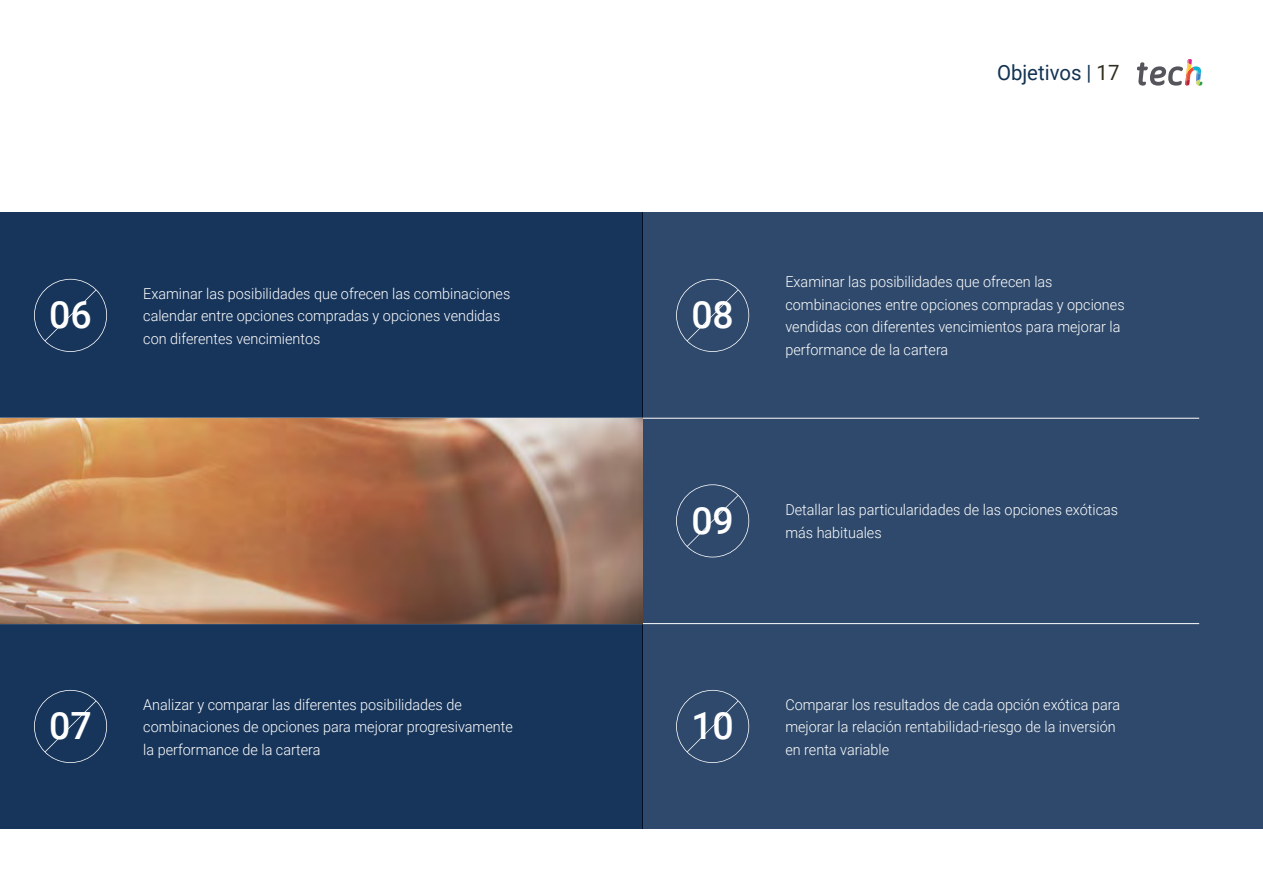
<style>
.page{position:relative;width:1263px;height:893px;background:#fff}
.page>*{position:absolute;margin:0;border:0;box-sizing:border-box;transform-origin:0 0}
.t1{font:500 37.5px "Roboto";color:#fff}
.t2{font:21px "Roboto";color:#123352}
.t3{font:300 15px/22.5px "Roboto";color:#fff;scale:.96 1}
.s1{color:#312e20}
</style>
<div class="page">
<div style="left:0;top:213px;width:642px;height:616px;background:#17355b"></div>
<div style="left:642px;top:213px;width:621px;height:616px;background:#2e496b"></div>
<svg style="left:676px;top:279px;width:73px;height:73px"></svg>
<svg style="left:676px;top:484px;width:73px;height:73px"></svg>
<svg style="left:34px;top:279px;width:73px;height:73px"></svg>
<svg style="left:676px;top:690px;width:73px;height:73px"></svg>
<hr style="left:0;top:418px;width:1199px;height:1px;background:#fff">
<hr style="left:0;top:623px;width:1199px;height:1px;background:#fff">
<img style="left:0;top:418px;width:642px;height:206px">
<svg style="left:34px;top:690px;width:73px;height:73px"></svg>
<svg style="left:1137px;top:59px;width:65px;height:27px"></svg>
<h2 class="t2" style="left:997px;top:57px;width:124px">Objetivos | <span class="s1">17</span></h2>
<h1 class="t1" style="left:49px;top:288px;width:44px">06</h1>
<p class="t3" style="left:143px;top:281px;width:384px">Examinar las posibilidades que ofrecen las combinaciones calendar entre opciones compradas y opciones vendidas con diferentes vencimientos</p>
<h1 class="t1" style="left:691px;top:288px;width:44px">08</h1>
<p class="t3" style="left:785px;top:270px;width:355px">Examinar las posibilidades que ofrecen las combinaciones entre opciones compradas y opciones vendidas con diferentes vencimientos para mejorar la performance de la cartera</p>
<h1 class="t1" style="left:691px;top:494px;width:44px">09</h1>
<p class="t3" style="left:785px;top:498px;width:348px">Detallar las particularidades de las opciones exóticas más habituales</p>
<p class="t3" style="left:143px;top:692px;width:386px">Analizar y comparar las diferentes posibilidades de combinaciones de opciones para mejorar progresivamente la performance de la cartera</p>
<h1 class="t1" style="left:49px;top:699px;width:44px">07</h1>
<h1 class="t1" style="left:691px;top:699px;width:44px">10</h1>
<p class="t3" style="left:785px;top:692px;width:350px">Comparar los resultados de cada opción exótica para mejorar la relación rentabilidad-riesgo de la inversión en renta variable</p>
</div>
